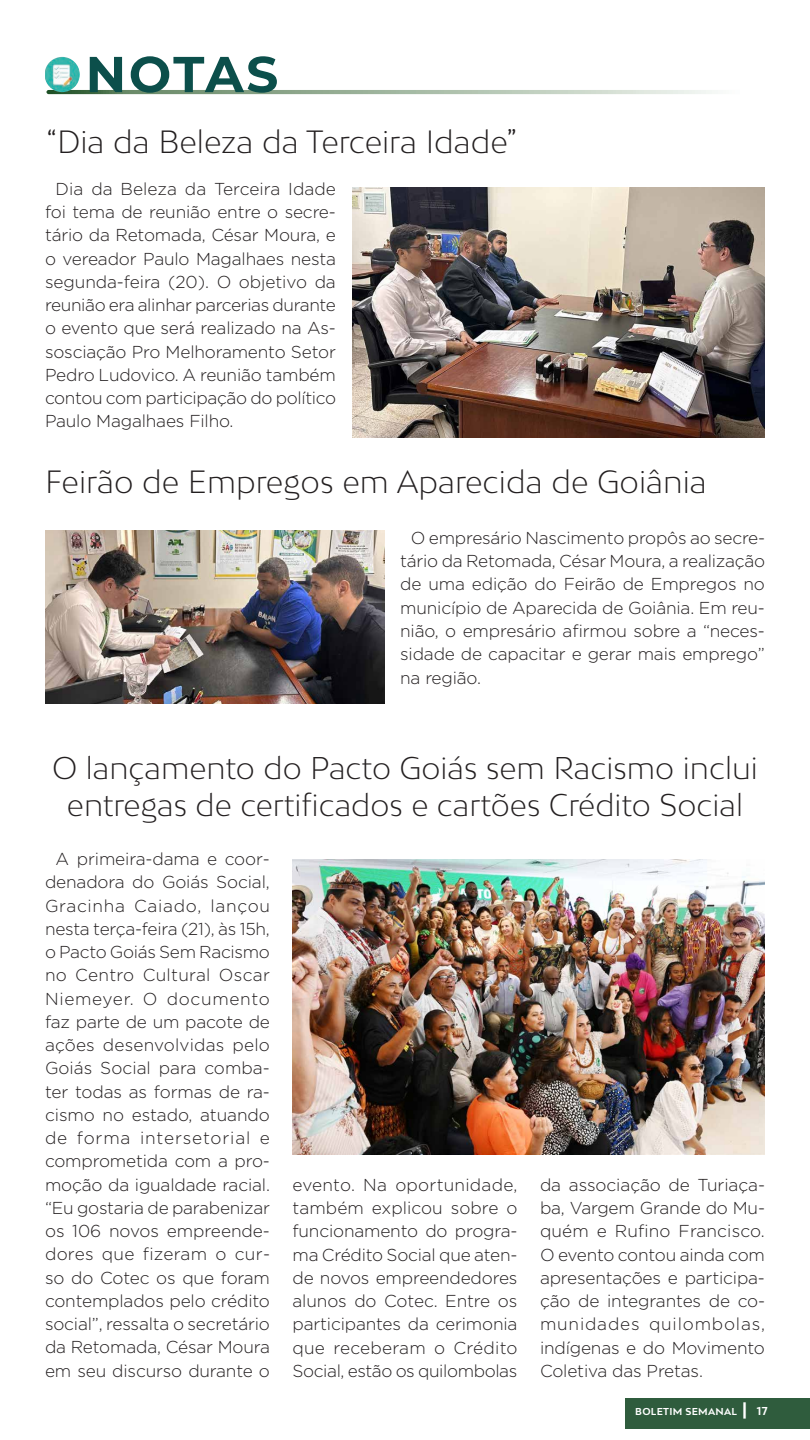
<style>
.page{position:relative;width:810px;height:1440px;background:#fff}
.page>*{position:absolute;margin:0;border:0;box-sizing:border-box;transform-origin:0 0}
.t1{font:700 50.32px "Montserrat";letter-spacing:.045em;color:#0c4f4b}
.t2{font:300 30.38px "Bw Mitga";color:#231f20}
.t3{font:300 29.7px/37.5px "Bw Mitga";color:#231f20;text-align:center}
.t4{font:300 17.25px/23.2px "Gotham";letter-spacing:-.01em;color:#231f20;text-align:justify}
.t5{font:700 9.45px "Bw Mitga";letter-spacing:.03em;color:#fff}
.s1{font-size:16.27px}
.s2{font-size:10.88px}
</style>
<div class="page">
<div style="left:625px;top:1398px;width:185px;height:31px;background:#2f5c3d"></div>
<svg style="left:46px;top:90px;width:719px;height:4px;background:#a6baa5"></svg>
<img style="left:45px;top:57px;width:35px;height:35px">
<img style="left:353px;top:187px;width:412px;height:251px">
<img style="left:45px;top:530px;width:340px;height:173px">
<img style="left:292px;top:859px;width:473px;height:295px">
<h1 class="t1" style="left:86px;top:38px;width:194px">NOTAS</h1>
<h2 class="t2" style="left:46px;top:122px;width:472px">“Dia da Beleza da Terceira Idade”</h2>
<p class="t4" style="left:45px;top:177px;width:293px;text-indent:11px">Dia da Beleza da Terceira Idade foi tema de reunião entre o secre&shy;tário da Retomada, César Moura, e o vereador Paulo Magalhaes nesta segunda-feira (20). O objetivo da reunião era alinhar parcerias durante o evento que será realizado na As&shy;sosciação Pro Melhoramento Setor Pedro Ludovico. A reunião também contou com participação do político Paulo Magalhaes Filho.</p>
<h2 class="t2" style="left:45px;top:462px;width:663px">Feirão de Empregos em Aparecida de Goiânia</h2>
<p class="t4" style="left:400px;top:526px;width:366px;text-indent:11px">O empresário Nascimento propôs ao secre&shy;tário da Retomada, César Moura, a realização de uma edição do Feirão de Empregos no município de Aparecida de Goiânia. Em reu&shy;nião, o empresário afirmou sobre a “neces&shy;sidade de capacitar e gerar mais emprego” na região.</p>
<h3 class="t3" style="left:52px;top:748px;width:707px">O lançamento do Pacto Goiás sem Racismo inclui entregas de certificados e cartões Crédito Social</h3>
<p class="t4" style="left:45px;top:847px;width:227px;text-indent:11px">A primeira-dama e coor&shy;denadora do Goiás Social, Gracinha Caiado, lançou nesta terça-feira (21), às 15h, o Pacto Goiás Sem Racismo no Centro Cultural Oscar Niemeyer. O documento faz parte de um pacote de ações desenvolvidas pelo Goiás Social para comba&shy;ter todas as formas de ra&shy;cismo no estado, atuando de forma intersetorial e comprometida com a pro&shy;moção da igualdade racial. “Eu gostaria de parabenizar os 106 novos empreende&shy;dores que fizeram o cur&shy;so do Cotec os que foram contemplados pelo crédito social”, ressalta o secretário da Retomada, César Moura em seu discurso durante o</p>
<p class="t4" style="left:293px;top:1173px;width:227px">evento. Na oportunidade, também explicou sobre o funcionamento do progra&shy;ma Crédito Social que aten&shy;de novos empreendedores alunos do Cotec. Entre os participantes da cerimonia que receberam o Crédito Social, estão os quilombolas</p>
<p class="t4" style="left:540px;top:1173px;width:227px">da associação de Turiaça&shy;ba, Vargem Grande do Mu&shy;quém e Rufino Francisco.<br>O evento contou ainda com apresentações e participa&shy;ção de integrantes de co&shy;munidades quilombolas, indígenas e do Movimento Coletiva das Pretas.</p>
<p class="t5" style="left:635px;top:1405px;width:134px">BOLETIM SEMANAL <span class="s1">|</span> <span class="s2">17</span></p>
</div>
